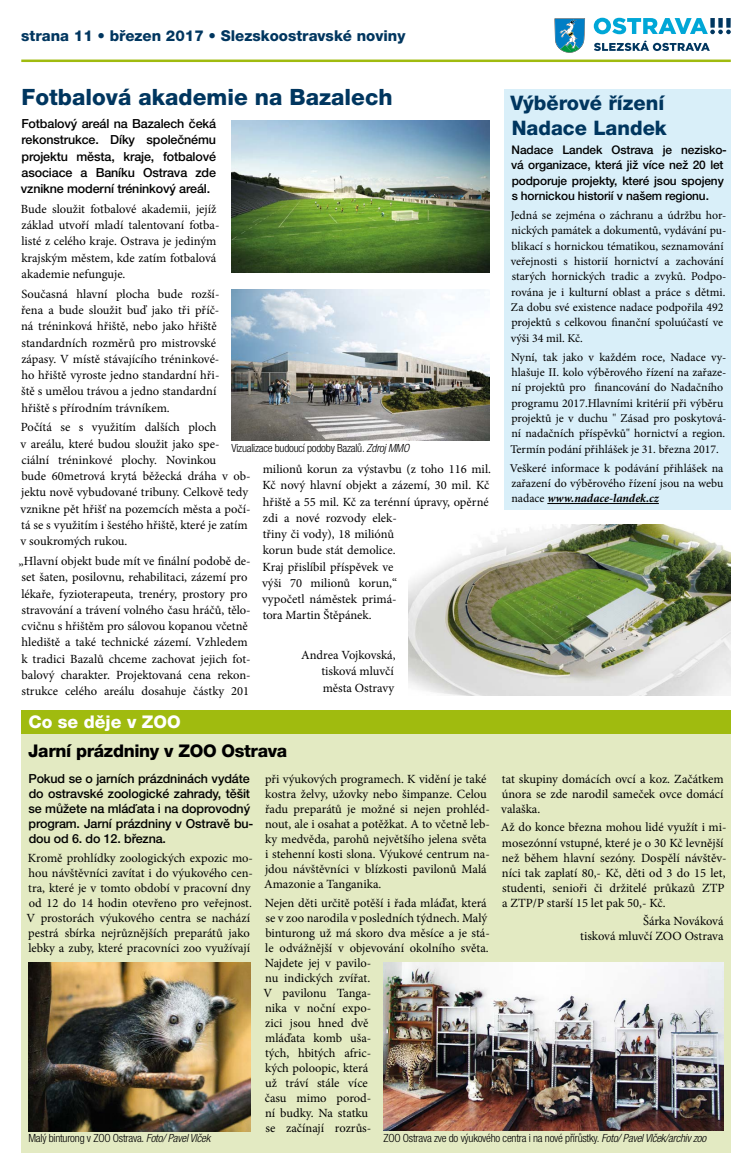
<style>
.page{position:relative;width:745px;height:1170px;background:#fff}
.page>*{position:absolute;margin:0;border:0;box-sizing:border-box;transform-origin:0 0}
.t1{font:800 22.5px "Helvetica Neue LT Pro";color:#00365f}
.t2{font:800 20px/25.1px "Helvetica Neue LT Pro";color:#00365f}
.t3{font:800 17.5px "Helvetica Neue LT Pro";letter-spacing:-.02em;color:#000}
.t4{font:800 17.5px "Helvetica Neue LT Pro";color:#fff}
.t5{font:800 15px "Helvetica Neue LT Pro";color:#00365f}
.t6{font:12.5px/16.2px "Minion Pro";color:#000}
.t7{font:500 12.5px/16.2px "Helvetica Neue LT Pro";letter-spacing:-.01em;color:#000;text-align:justify}
.t8{font:11.88px/15.4px "Minion Pro";color:#000}
.t9{font:500 11.88px/15.4px "Helvetica Neue LT Pro";letter-spacing:-.01em;color:#000}
.t10{font:300 condensed 11.25px "Helvetica Neue LT Pro";letter-spacing:-.02em;color:#000}
.s1{font-style:italic}
.s2{font-weight:700;font-style:italic}
</style>
<div class="page">
<hr style="left:21px;top:60px;width:709px;height:2px;background:#a0bb0f">
<svg style="left:554px;top:18px;width:31px;height:35px"></svg>
<svg style="left:593px;top:18px;width:137px;height:16px"></svg>
<svg style="left:594px;top:40px;width:115px;height:11px"></svg>
<div style="left:504px;top:89px;width:226px;height:420px;background:#d9eff9"></div>
<hr style="left:547px;top:503px;width:111px;height:1px;background:#000">
<div style="left:21px;top:733px;width:709px;height:419px;background:#e3eac2"></div>
<div style="left:21px;top:710px;width:709px;height:23px;background:#a0bb0f"></div>
<img style="left:28px;top:962px;width:222px;height:168px">
<img style="left:383px;top:962px;width:340px;height:168px">
<img style="left:231px;top:289px;width:258px;height:151px">
<img style="left:231px;top:120px;width:258px;height:152px">
<img style="left:408px;top:524px;width:322px;height:171px">
<p class="t5" style="left:21px;top:27px;width:385px">strana 11 • březen 2017 • Slezskoostravské noviny</p>
<h1 class="t1" style="left:22px;top:83px;width:372px">Fotbalová akademie na Bazalech</h1>
<p class="t7" style="left:21px;top:115px;width:196px">Fotbalový areál na Bazalech čeká rekonstrukce. Díky společnému projektu města, kraje, fotbalové asociace a Baníku Ostrava zde vznikne moderní tréninkový areál.</p>
<p class="t6" style="left:21px;top:201px;width:200px">Bude sloužit fotbalové akademii, jejíž základ utvoří mladí talentovaní fotba&shy;listé z celého kraje. Ostrava je jediným krajským městem, kde zatím fotbalová akademie nefunguje.</p>
<p class="t6" style="left:21px;top:286px;width:200px">Současná hlavní plocha bude rozší&shy;řena a bude sloužit buď jako tři příč&shy;ná tréninková hřiště, nebo jako hřiště standardních rozměrů pro mistrovské zápasy. V místě stávajícího tréninkové&shy;ho hřiště vyroste jedno standardní hři&shy;ště s umělou trávou a jedno standardní hřiště s přírodním trávníkem.</p>
<p class="t6" style="left:21px;top:419px;width:231px">Počítá se s využitím dalších ploch<br>v areálu, které budou sloužit jako spe-<br>ciální tréninkové plochy. Novinkou<br>bude 60metrová krytá běžecká dráha v ob&shy;jektu nově vybudované tribuny. Celkově tedy vznikne pět hřišť na pozemcích města a počí&shy;tá se s využitím i šestého hřiště, které je zatím v soukromých rukou.</p>
<p class="t6" style="left:19px;top:553px;width:233px">„Hlavní objekt bude mít ve finální podobě de&shy;set šaten, posilovnu, rehabilitaci, zázemí pro lékaře, fyzioterapeuta, trenéry, prostory pro stravování a trávení volného času hráčů, tělo&shy;cvičnu s hřištěm pro sálovou kopanou včetně hlediště a také technické zázemí. Vzhledem k tradici Bazalů chceme zachovat jejich fot&shy;balový charakter. Projektovaná cena rekon&shy;strukce celého areálu dosahuje částky 201</p>
<p class="t10" style="left:231px;top:441px;width:179px">Vizualizace budoucí podoby Bazalů. <span class="s1">Zdroj MMO</span></p>
<p class="t6" style="left:262px;top:461px;width:230px">milionů korun za výstavbu (z toho 116 mil.<br>Kč nový hlavní objekt a zázemí, 30 mil. Kč hřiště a 55 mil. Kč za terénní úpravy, opěrné zdi a nové rozvody elek-<br>třiny či vody), 18 miliónů<br>korun bude stát demolice.<br>Kraj přislíbil příspěvek ve<br>výši 70 milionů korun,“<br>vypočetl náměstek primá-<br>tora Martin Štěpánek.</p>
<p class="t6" style="left:321px;top:647px;width:76px;text-indent:-20px">Andrea Vojkovská, tisková mluvčí města Ostravy</p>
<h3 class="t4" style="left:28px;top:711px;width:154px">Co se děje v ZOO</h3>
<h2 class="t2" style="left:510px;top:90px;width:158px">Výběrové řízení<br>Nadace Landek</h2>
<p class="t9" style="left:510px;top:142px;width:217px">Nadace Landek Ostrava je nezisko&shy;vá organizace, která již více než 20 let podporuje projekty, které jsou spojeny s hornickou historií v našem regionu.</p>
<p class="t8" style="left:510px;top:207px;width:217px">Jedná se zejména o záchranu a údržbu hor&shy;nických památek a dokumentů, vydávání pu&shy;blikací s hornickou tématikou, seznamování veřejnosti s historií hornictví a zachování starých hornických tradic a zvyků. Podpo&shy;rována je i kulturní oblast a práce s dětmi.<br>Za dobu své existence nadace podpořila 492 projektů s celkovou finanční spoluúčastí ve výši 34 mil. Kč.</p>
<p class="t8" style="left:510px;top:349px;width:217px">Nyní, tak jako v každém roce, Nadace vy&shy;hlašuje II. kolo výběrového řízení na zařaze&shy;ní projektů pro financování do Nadačního programu 2017.Hlavními kritérií při výběru projektů je v duchu " Zásad pro poskytová&shy;ní nadačních příspěvků" hornictví a region.<br>Termín podání přihlášek je 31. března 2017.</p>
<p class="t8" style="left:509px;top:460px;width:215px;text-align:justify">Veškeré informace k podávání přihlášek na zařazení do výběrového řízení jsou na webu nadace <span class="s2">www.nadace-landek.cz</span></p>
<h3 class="t3" style="left:28px;top:740px;width:260px">Jarní prázdniny v ZOO Ostrava</h3>
<p class="t7" style="left:28px;top:770px;width:226px;line-height:15px;text-align:left">Pokud se o jarních prázdninách vydáte do ostravské zoologické zahrady, těšit se můžete na mláďata i na doprovodný program. Jarní prázdniny v Ostravě bu&shy;dou od 6. do 12. března.</p>
<p class="t6" style="left:27px;top:850px;width:228px;line-height:15px">Kromě prohlídky zoologických expozic mo&shy;hou návštěvníci zavítat i do výukového cen&shy;tra, které je v tomto období v pracovní dny od 12 do 14 hodin otevřeno pro veřejnost.<br>V prostorách výukového centra se nachází pestrá sbírka nejrůznějších preparátů jako lebky a zuby, které pracovníci zoo využívají</p>
<p class="t6" style="left:264px;top:771px;width:227px;line-height:15px">při výukových programech. K vidění je také kostra želvy, užovky nebo šimpanze. Celou řadu preparátů je možné si nejen prohléd&shy;nout, ale i osahat a potěžkat. A to včetně leb&shy;ky medvěda, parohů největšího jelena světa i stehenní kosti slona. Výukové centrum na&shy;jdou návštěvníci v blízkosti pavilonů Malá Amazonie a Tanganika.</p>
<p class="t6" style="left:263px;top:895px;width:228px;line-height:15px">Nejen děti určitě potěší i řada mláďat, která se v zoo narodila v posledních týdnech. Malý binturong už má skoro dva měsíce a je stá&shy;le odvážnější v objevování okolního světa.<br>Najdete jej v pavilo-<br>nu indických zvířat.<br>V pavilonu Tanga-<br>nika v noční expo-<br>zici jsou hned dvě<br>mláďata komb uša-<br>tých, hbitých afric-<br>kých poloopic, která<br>už tráví stále více<br>času mimo porod-<br>ní budky. Na statku<br>se začínají rozrůs-</p>
<p class="t6" style="left:501px;top:771px;width:224px;line-height:15px;text-align:justify">tat skupiny domácích ovcí a koz. Začátkem února se zde narodil sameček ovce domácí valaška.</p>
<p class="t6" style="left:500px;top:820px;width:227px;line-height:15px">Až do konce března mohou lidé využít i mi&shy;mosezónní vstupné, které je o 30 Kč levnější než během hlavní sezóny. Dospělí návštěv&shy;níci tak zaplatí 80,- Kč, děti od 3 do 15 let, studenti, senioři či držitelé průkazů ZTP a ZTP/P starší 15 let pak 50,- Kč.</p>
<p class="t6" style="left:579px;top:913px;width:145px;line-height:15px;text-align:right">Šárka Nováková<br>tisková mluvčí ZOO Ostrava</p>
<p class="t10" style="left:28px;top:1131px;width:183px">Malý binturong v ZOO Ostrava. <span class="s1">Foto/ Pavel Vlček</span></p>
<p class="t10" style="left:383px;top:1131px;width:324px">ZOO Ostrava zve do výukového centra i na nové přírůstky. <span class="s1">Foto/ Pavel Vlček/archiv zoo</span></p>
</div>
